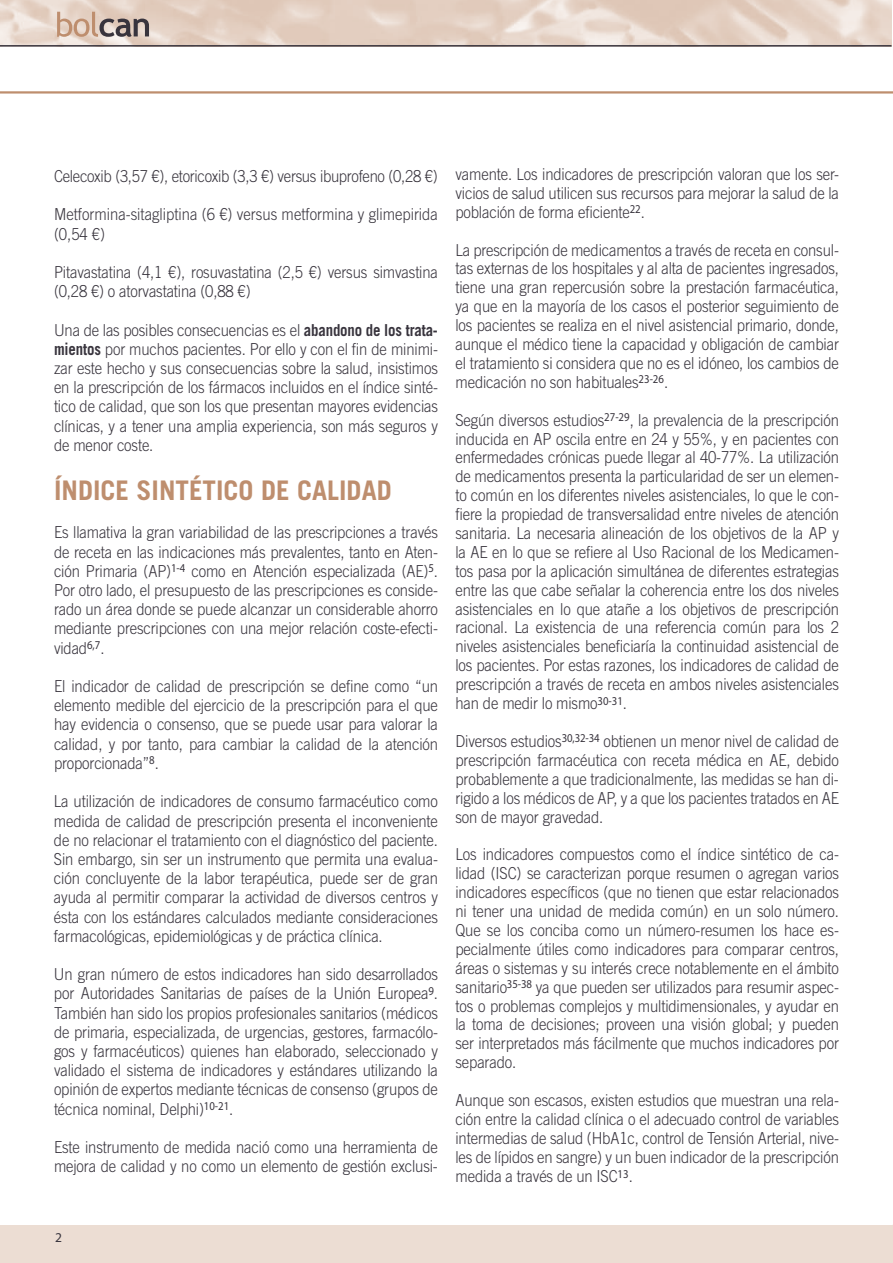
<style>
.page{position:relative;width:893px;height:1263px;background:#fff}
.page>*{position:absolute;margin:0;border:0;box-sizing:border-box;transform-origin:0 0}
.t1{font:700 27px "Trade Gothic LT Std";color:#be8e6e}
.t2{font:300 16.5px/18.9px "Trade Gothic LT Std";letter-spacing:-.01em;color:#38343d;text-align:justify;scale:.9 1}
.t3{font:13.5px "Myriad Pro";color:#38343d}
.s1{font-weight:700}
</style>
<div class="page">
<img style="left:0;top:0;width:891px;height:45px">
<div style="left:0;top:1225px;width:893px;height:38px;background:#ecddd3"></div>
<hr style="left:0;top:45px;width:891px;height:2px;background:#38343d">
<svg style="left:57px;top:12px;width:92px;height:25px;background:#bba79b"></svg>
<hr style="left:0;top:91px;width:893px;height:3px;background:#be8e6e">
<p class="t2" style="left:54px;top:166px;width:428px">Celecoxib (3,57 €), etoricoxib (3,3 €) versus ibuprofeno (0,28 €)</p>
<p class="t2" style="left:54px;top:205px;width:428px">Metformina-sitagliptina (6 €) versus metformina y glimepirida (0,54 €)</p>
<p class="t2" style="left:54px;top:262px;width:428px">Pitavastatina (4,1 €), rosuvastatina (2,5 €) versus simvastina (0,28 €) o atorvastatina (0,88 €)</p>
<p class="t2" style="left:54px;top:320px;width:428px">Una de las posibles consecuencias es el <span class="s1">abandono de los trata&shy;mientos</span> por muchos pacientes. Por ello y con el fin de minimi&shy;zar este hecho y sus consecuencias sobre la salud, insistimos en la prescripción de los fármacos incluidos en el índice sinté&shy;tico de calidad, que son los que presentan mayores evidencias clínicas, y a tener una amplia experiencia, son más seguros y de menor coste.</p>
<h1 class="t1" style="left:54px;top:474px;width:339px">ÍNDICE SINTÉTICO DE CALIDAD</h1>
<p class="t2" style="left:54px;top:523px;width:428px">Es llamativa la gran variabilidad de las prescripciones a través de receta en las indicaciones más prevalentes, tanto en Aten&shy;ción Primaria (AP)<sup>1-4</sup> como en Atención especializada (AE)<sup>5</sup>.<br>Por otro lado, el presupuesto de las prescripciones es conside&shy;rado un área donde se puede alcanzar un considerable ahorro mediante prescripciones con una mejor relación coste-efecti&shy;vidad<sup>6,7</sup>.</p>
<p class="t2" style="left:54px;top:676px;width:428px">El indicador de calidad de prescripción se define como “un elemento medible del ejercicio de la prescripción para el que hay evidencia o consenso, que se puede usar para valorar la calidad, y por tanto, para cambiar la calidad de la atención proporcionada”<sup>8</sup>.</p>
<p class="t2" style="left:54px;top:792px;width:428px">La utilización de indicadores de consumo farmacéutico como medida de calidad de prescripción presenta el inconveniente de no relacionar el tratamiento con el diagnóstico del paciente.<br>Sin embargo, sin ser un instrumento que permita una evalua&shy;ción concluyente de la labor terapéutica, puede ser de gran ayuda al permitir comparar la actividad de diversos centros y ésta con los estándares calculados mediante consideraciones farmacológicas, epidemiológicas y de práctica clínica.</p>
<p class="t2" style="left:54px;top:964px;width:428px">Un gran número de estos indicadores han sido desarrollados por Autoridades Sanitarias de países de la Unión Europea<sup>9</sup>.<br>También han sido los propios profesionales sanitarios (médicos de primaria, especializada, de urgencias, gestores, farmacólo&shy;gos y farmacéuticos) quienes han elaborado, seleccionado y validado el sistema de indicadores y estándares utilizando la opinión de expertos mediante técnicas de consenso (grupos de técnica nominal, Delphi)<sup>10-21</sup>.</p>
<p class="t2" style="left:54px;top:1137px;width:428px">Este instrumento de medida nació como una herramienta de mejora de calidad y no como un elemento de gestión exclusi-</p>
<p class="t2" style="left:455px;top:164px;width:428px">vamente. Los indicadores de prescripción valoran que los ser&shy;vicios de salud utilicen sus recursos para mejorar la salud de la población de forma eficiente<sup>22</sup>.</p>
<p class="t2" style="left:455px;top:240px;width:428px">La prescripción de medicamentos a través de receta en consul&shy;tas externas de los hospitales y al alta de pacientes ingresados, tiene una gran repercusión sobre la prestación farmacéutica, ya que en la mayoría de los casos el posterior seguimiento de los pacientes se realiza en el nivel asistencial primario, donde, aunque el médico tiene la capacidad y obligación de cambiar el tratamiento si considera que no es el idóneo, los cambios de medicación no son habituales<sup>23-26</sup>.</p>
<p class="t2" style="left:455px;top:410px;width:428px">Según diversos estudios<sup>27-29</sup>, la prevalencia de la prescripción inducida en AP oscila entre en 24 y 55%, y en pacientes con enfermedades crónicas puede llegar al 40-77%. La utilización de medicamentos presenta la particularidad de ser un elemen&shy;to común en los diferentes niveles asistenciales, lo que le con&shy;fiere la propiedad de transversalidad entre niveles de atención sanitaria. La necesaria alineación de los objetivos de la AP y la AE en lo que se refiere al Uso Racional de los Medicamen&shy;tos pasa por la aplicación simultánea de diferentes estrategias entre las que cabe señalar la coherencia entre los dos niveles asistenciales en lo que atañe a los objetivos de prescripción racional. La existencia de una referencia común para los 2 niveles asistenciales beneficiaría la continuidad asistencial de los pacientes. Por estas razones, los indicadores de calidad de prescripción a través de receta en ambos niveles asistenciales han de medir lo mismo<sup>30-31</sup>.</p>
<p class="t2" style="left:455px;top:731px;width:428px">Diversos estudios<sup>30,32-34</sup> obtienen un menor nivel de calidad de prescripción farmacéutica con receta médica en AE, debido probablemente a que tradicionalmente, las medidas se han di&shy;rigido a los médicos de AP, y a que los pacientes tratados en AE son de mayor gravedad.</p>
<p class="t2" style="left:455px;top:845px;width:428px">Los indicadores compuestos como el índice sintético de ca&shy;lidad (ISC) se caracterizan porque resumen o agregan varios indicadores específicos (que no tienen que estar relacionados ni tener una unidad de medida común) en un solo número.<br>Que se los conciba como un número-resumen los hace es&shy;pecialmente útiles como indicadores para comparar centros, áreas o sistemas y su interés crece notablemente en el ámbito sanitario<sup>35-38</sup> ya que pueden ser utilizados para resumir aspec&shy;tos o problemas complejos y multidimensionales, y ayudar en la toma de decisiones; proveen una visión global; y pueden ser interpretados más fácilmente que muchos indicadores por separado.</p>
<p class="t2" style="left:455px;top:1090px;width:428px">Aunque son escasos, existen estudios que muestran una rela&shy;ción entre la calidad clínica o el adecuado control de variables intermedias de salud (HbA1c, control de Tensión Arterial, nive&shy;les de lípidos en sangre) y un buen indicador de la prescripción medida a través de un ISC<sup>13</sup>.</p>
<p class="t3" style="left:55px;top:1229px;width:8px">2</p>
</div>
